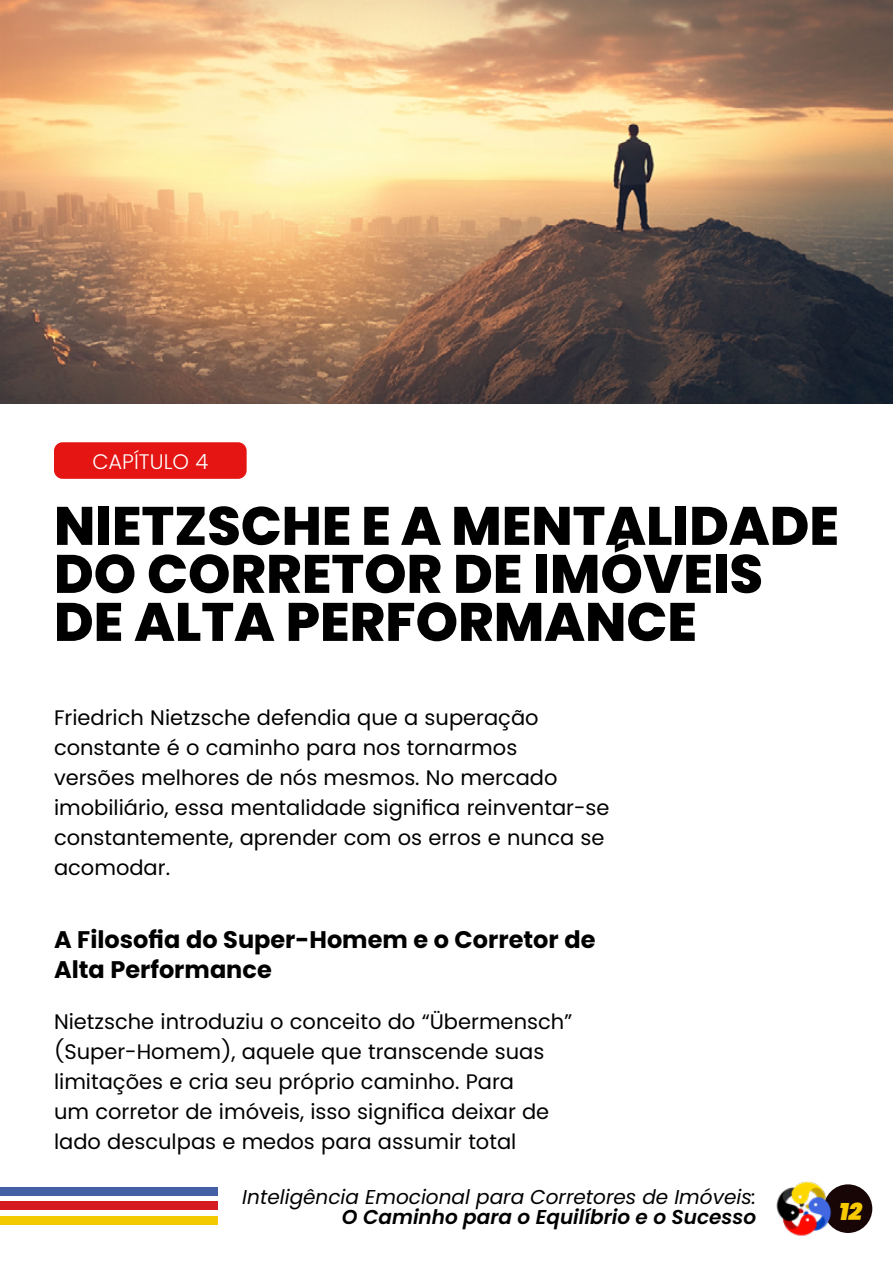
<style>
.page{position:relative;width:893px;height:1263px;background:#fff}
.page>*{position:absolute;margin:0;border:0;box-sizing:border-box;transform-origin:0 0}
.t1{font:800 54px/48px "Poppins";color:#000}
.t2{font:700 24px/30px "Poppins";color:#000}
.t3{font:italic 900 24px "Poppins";color:#f9ca00}
.t4{font:21px/30px "Poppins";color:#000}
.t5{font:300 21px "Poppins";color:#fff}
.t6{font:italic 20.1px "Poppins";color:#000}
.t7{font:italic 600 20.1px "Poppins";color:#000}
</style>
<div class="page">
<div style="left:824px;top:1184px;width:48px;height:49px;background:#180607;border-radius:50%"></div>
<img style="left:776px;top:1181px;width:61px;height:55px">
<div style="left:0;top:1187px;width:217px;height:8px;background:#445fa4"></div>
<div style="left:0;top:1201px;width:217px;height:9px;background:#d61b20"></div>
<div style="left:0;top:1216px;width:217px;height:8px;background:#f3ca00"></div>
<div style="left:54px;top:442px;width:193px;height:37px;background:#e41513;border-radius:9px"></div>
<img style="left:0;top:0;width:893px;height:404px">
<p class="t5" style="left:92px;top:450px;width:117px">CAPÍTULO 4</p>
<h1 class="t1" style="left:54px;top:502px;width:786px">NIETZSCHE E A MENTALIDADE<br>DO CORRETOR DE IMÓVEIS<br>DE ALTA PERFORMANCE</h1>
<p class="t4" style="left:54px;top:703px;width:557px">Friedrich Nietzsche defendia que a superação constante é o caminho para nos tornarmos<br>versões melhores de nós mesmos. No mercado imobiliário, essa mentalidade significa reinventar-se constantemente, aprender com os erros e nunca se acomodar.</p>
<p class="t2" style="left:54px;top:924px;width:543px">A Filosofia do Super-Homem e o Corretor de<br>Alta Performance</p>
<p class="t4" style="left:54px;top:1006px;width:520px">Nietzsche introduziu o conceito do “Übermensch” (Super-Homem), aquele que transcende suas limitações e cria seu próprio caminho. Para<br>um corretor de imóveis, isso significa deixar de lado desculpas e medos para assumir total</p>
<p class="t6" style="left:242px;top:1185px;width:515px">Inteligência Emocional para Corretores de Imóveis:</p>
<p class="t7" style="left:342px;top:1205px;width:416px">O Caminho para o Equilíbrio e o Sucesso</p>
<p class="t3" style="left:839px;top:1197px;width:25px">12</p>
</div>
